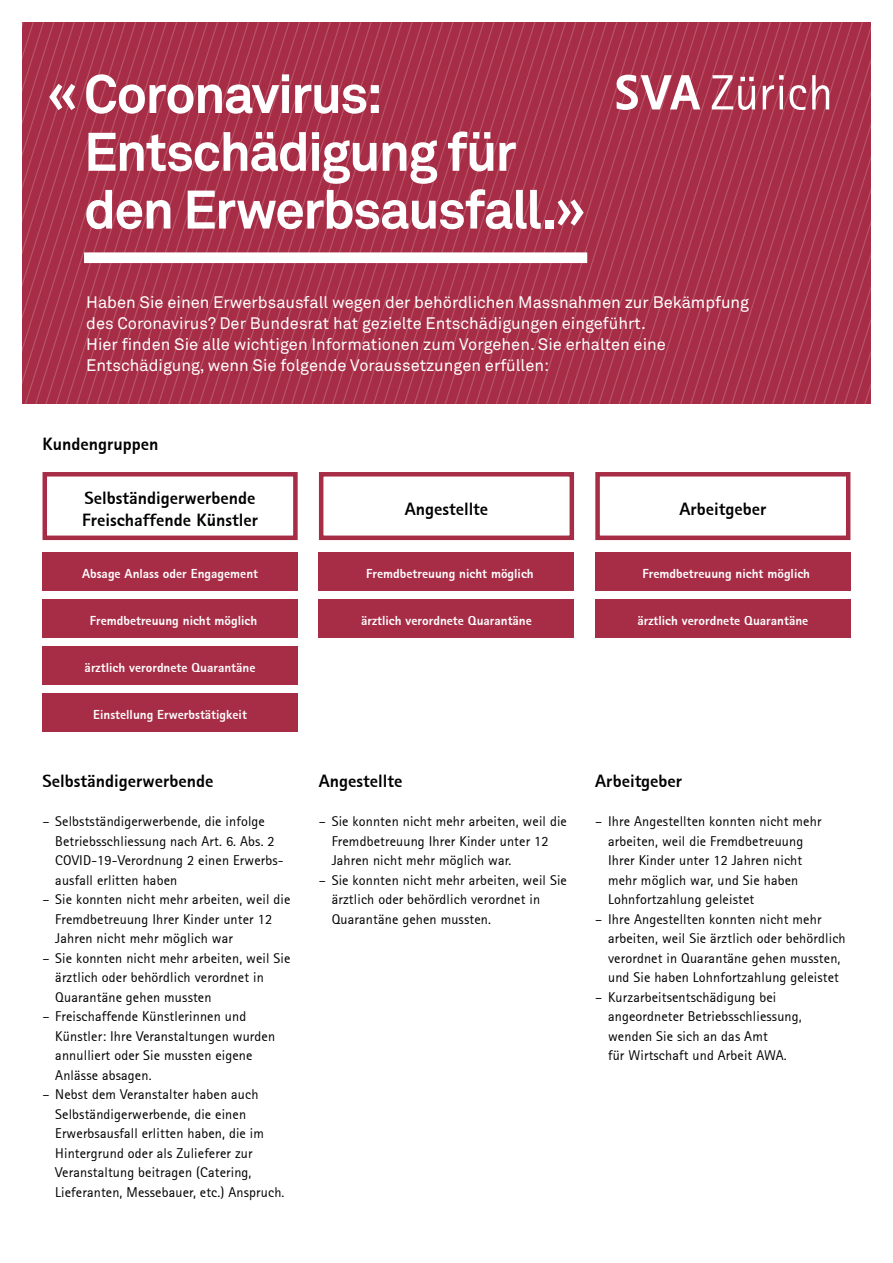
<style>
.page{position:relative;width:893px;height:1263px;background:#fff}
.page>*{position:absolute;margin:0;border:0;box-sizing:border-box;transform-origin:0 0}
.t1{font:700 53.55px/57.8px "Akkurat Pro";letter-spacing:-.03em;color:#fff}
.t2{font:700 18px/21.6px "SVA Rotis";color:#000}
.t3{font:16.5px/21px "Akkurat Pro";color:#fff}
.t4{font:14.25px/19.5px "SVA Rotis";color:#000}
.t5{font:700 13.2px "SVA Rotis";color:#fff}
</style>
<div class="page">
<svg style="left:25px;top:22px;width:10px;height:382px;background:#a8304a"></svg>
<svg style="left:35px;top:22px;width:11px;height:382px;background:#a8304a"></svg>
<svg style="left:46px;top:22px;width:10px;height:382px;background:#a8304a"></svg>
<svg style="left:56px;top:22px;width:10px;height:382px;background:#a8304a"></svg>
<svg style="left:66px;top:22px;width:10px;height:382px;background:#a8304a"></svg>
<svg style="left:76px;top:22px;width:10px;height:382px;background:#a8304a"></svg>
<svg style="left:86px;top:22px;width:11px;height:382px;background:#a8304a"></svg>
<svg style="left:97px;top:22px;width:10px;height:382px;background:#a8304a"></svg>
<svg style="left:107px;top:22px;width:10px;height:382px;background:#a8304a"></svg>
<svg style="left:117px;top:22px;width:10px;height:382px;background:#a8304a"></svg>
<svg style="left:127px;top:22px;width:11px;height:382px;background:#a8304a"></svg>
<svg style="left:138px;top:22px;width:10px;height:382px;background:#a8304a"></svg>
<svg style="left:148px;top:22px;width:10px;height:382px;background:#a8304a"></svg>
<svg style="left:158px;top:22px;width:10px;height:382px;background:#a8304a"></svg>
<svg style="left:168px;top:22px;width:11px;height:382px;background:#a8304a"></svg>
<svg style="left:179px;top:22px;width:10px;height:382px;background:#a8304a"></svg>
<svg style="left:189px;top:22px;width:10px;height:382px;background:#a8304a"></svg>
<svg style="left:199px;top:22px;width:10px;height:382px;background:#a8304a"></svg>
<svg style="left:209px;top:22px;width:11px;height:382px;background:#a8304a"></svg>
<svg style="left:220px;top:22px;width:10px;height:382px;background:#a8304a"></svg>
<svg style="left:230px;top:22px;width:10px;height:382px;background:#a8304a"></svg>
<svg style="left:240px;top:22px;width:10px;height:382px;background:#a8304a"></svg>
<svg style="left:250px;top:22px;width:10px;height:382px;background:#a8304a"></svg>
<svg style="left:260px;top:22px;width:11px;height:382px;background:#a8304a"></svg>
<svg style="left:271px;top:22px;width:10px;height:382px;background:#a8304a"></svg>
<svg style="left:281px;top:22px;width:10px;height:382px;background:#a8304a"></svg>
<svg style="left:291px;top:22px;width:10px;height:382px;background:#a8304a"></svg>
<svg style="left:301px;top:22px;width:11px;height:382px;background:#a8304a"></svg>
<svg style="left:312px;top:22px;width:10px;height:382px;background:#a8304a"></svg>
<svg style="left:322px;top:22px;width:10px;height:382px;background:#a8304a"></svg>
<svg style="left:332px;top:22px;width:10px;height:382px;background:#a8304a"></svg>
<svg style="left:342px;top:22px;width:11px;height:382px;background:#a8304a"></svg>
<svg style="left:353px;top:22px;width:10px;height:382px;background:#a8304a"></svg>
<svg style="left:363px;top:22px;width:10px;height:382px;background:#a8304a"></svg>
<svg style="left:373px;top:22px;width:10px;height:382px;background:#a8304a"></svg>
<svg style="left:383px;top:22px;width:11px;height:382px;background:#a8304a"></svg>
<svg style="left:394px;top:22px;width:10px;height:382px;background:#a8304a"></svg>
<svg style="left:404px;top:22px;width:10px;height:382px;background:#a8304a"></svg>
<svg style="left:414px;top:22px;width:10px;height:382px;background:#a8304a"></svg>
<svg style="left:424px;top:22px;width:10px;height:382px;background:#a8304a"></svg>
<svg style="left:434px;top:22px;width:11px;height:382px;background:#a8304a"></svg>
<svg style="left:445px;top:22px;width:10px;height:382px;background:#a8304a"></svg>
<svg style="left:455px;top:22px;width:10px;height:382px;background:#a8304a"></svg>
<svg style="left:465px;top:22px;width:10px;height:382px;background:#a8304a"></svg>
<svg style="left:475px;top:22px;width:11px;height:382px;background:#a8304a"></svg>
<svg style="left:486px;top:22px;width:10px;height:382px;background:#a8304a"></svg>
<svg style="left:496px;top:22px;width:10px;height:382px;background:#a8304a"></svg>
<svg style="left:506px;top:22px;width:10px;height:382px;background:#a8304a"></svg>
<svg style="left:516px;top:22px;width:11px;height:382px;background:#a8304a"></svg>
<svg style="left:527px;top:22px;width:10px;height:382px;background:#a8304a"></svg>
<svg style="left:537px;top:22px;width:10px;height:382px;background:#a8304a"></svg>
<svg style="left:547px;top:22px;width:10px;height:382px;background:#a8304a"></svg>
<svg style="left:557px;top:22px;width:11px;height:382px;background:#a8304a"></svg>
<svg style="left:568px;top:22px;width:10px;height:382px;background:#a8304a"></svg>
<svg style="left:578px;top:22px;width:10px;height:382px;background:#a9314a"></svg>
<svg style="left:588px;top:22px;width:10px;height:382px;background:#a8304a"></svg>
<svg style="left:598px;top:22px;width:10px;height:382px;background:#a8304a"></svg>
<svg style="left:608px;top:22px;width:9px;height:382px;background:#a9314a"></svg>
<div style="left:84px;top:252px;width:503px;height:11px;background:#fff"></div>
<svg style="left:617px;top:22px;width:254px;height:382px;background:#aa354e"></svg>
<div style="left:43px;top:472px;width:255px;height:68px;border:4px solid #a72c46"></div>
<div style="left:43px;top:553px;width:255px;height:38px;background:#a72c46"></div>
<div style="left:319px;top:553px;width:255px;height:38px;background:#a72c46"></div>
<div style="left:595px;top:553px;width:255px;height:38px;background:#a72c46"></div>
<div style="left:43px;top:600px;width:255px;height:38px;background:#a72c46"></div>
<div style="left:319px;top:600px;width:255px;height:38px;background:#a72c46"></div>
<div style="left:595px;top:600px;width:255px;height:38px;background:#a72c46"></div>
<div style="left:43px;top:646px;width:255px;height:39px;background:#a72c46"></div>
<div style="left:43px;top:693px;width:255px;height:38px;background:#a72c46"></div>
<div style="left:319px;top:472px;width:255px;height:68px;border:4px solid #a72c46"></div>
<div style="left:595px;top:472px;width:255px;height:68px;border:4px solid #a72c46"></div>
<h1 class="t1" style="left:84px;top:65px;width:504px;text-indent:-37px">« Coronavirus:<br>Entschädigung für den Erwerbsausfall.»</h1>
<p class="t3" style="left:86px;top:292px;width:664px">Haben Sie einen Erwerbsausfall wegen der behördlichen Massnahmen zur Bekämpfung des Coronavirus? Der Bundesrat hat gezielte Entschädigungen eingeführt.<br>Hier finden Sie alle wichtigen Informationen zum Vorgehen. Sie erhalten eine Entschädigung, wenn Sie folgende Voraussetzungen erfüllen:</p>
<p class="t2" style="left:43px;top:433px;width:118px">Kundengruppen</p>
<p class="t2" style="left:82px;top:487px;width:177px">Selbständigerwerbende<br>Freischaffende Künstler</p>
<p class="t2" style="left:405px;top:498px;width:85px">Angestellte</p>
<p class="t2" style="left:679px;top:498px;width:88px">Arbeitgeber</p>
<p class="t5" style="left:82px;top:565px;width:177px">Absage Anlass oder Engagement</p>
<p class="t5" style="left:366px;top:565px;width:169px">Fremdbetreuung nicht möglich</p>
<p class="t5" style="left:642px;top:565px;width:169px">Fremdbetreuung nicht möglich</p>
<p class="t5" style="left:90px;top:612px;width:169px">Fremdbetreuung nicht möglich</p>
<p class="t5" style="left:361px;top:612px;width:172px">ärztlich verordnete Quarantäne</p>
<p class="t5" style="left:637px;top:612px;width:172px">ärztlich verordnete Quarantäne</p>
<p class="t5" style="left:85px;top:659px;width:172px">ärztlich verordnete Quarantäne</p>
<p class="t5" style="left:93px;top:706px;width:155px">Einstellung Erwerbstätigkeit</p>
<p class="t2" style="left:43px;top:770px;width:172px">Selbständigerwerbende</p>
<p class="t4" style="left:55px;top:811px;width:230px;text-indent:-13px">– Selbstständigerwerbende, die infolge Betriebsschliessung nach Art. 6. Abs. 2<br>COVID-19-Verordnung 2 einen Erwerbs&shy;ausfall erlitten haben</p>
<p class="t4" style="left:55px;top:889px;width:237px;text-indent:-13px">– Sie konnten nicht mehr arbeiten, weil die<br>Fremdbetreuung Ihrer Kinder unter 12<br>Jahren nicht mehr möglich war</p>
<p class="t4" style="left:55px;top:948px;width:237px;text-indent:-13px">– Sie konnten nicht mehr arbeiten, weil Sie ärztlich oder behördlich verordnet in<br>Quarantäne gehen mussten</p>
<p class="t4" style="left:55px;top:1006px;width:222px;text-indent:-13px">– Freischaffende Künstlerinnen und<br>Künstler: Ihre Veranstaltungen wurden annulliert oder Sie mussten eigene<br>Anlässe absagen.</p>
<p class="t4" style="left:55px;top:1084px;width:231px;text-indent:-13px">– Nebst dem Veranstalter haben auch Selbständigerwerbende, die einen Erwerbsausfall erlitten haben, die im Hintergrund oder als Zulieferer zur Veranstaltung beitragen (Catering, Lieferanten, Messebauer, etc.) Anspruch.</p>
<p class="t2" style="left:319px;top:770px;width:85px">Angestellte</p>
<p class="t4" style="left:332px;top:811px;width:237px;text-indent:-13px">– Sie konnten nicht mehr arbeiten, weil die<br>Fremdbetreuung Ihrer Kinder unter 12<br>Jahren nicht mehr möglich war.</p>
<p class="t4" style="left:332px;top:870px;width:237px;text-indent:-13px">– Sie konnten nicht mehr arbeiten, weil Sie ärztlich oder behördlich verordnet in<br>Quarantäne gehen mussten.</p>
<p class="t2" style="left:595px;top:770px;width:88px">Arbeitgeber</p>
<p class="t4" style="left:608px;top:811px;width:215px;text-indent:-13px">– Ihre Angestellten konnten nicht mehr arbeiten, weil die Fremdbetreuung Ihrer Kinder unter 12 Jahren nicht mehr möglich war, und Sie haben Lohnfortzahlung geleistet</p>
<p class="t4" style="left:608px;top:909px;width:239px;text-indent:-13px">– Ihre Angestellten konnten nicht mehr arbeiten, weil Sie ärztlich oder behördlich verordnet in Quarantäne gehen mussten, und Sie haben Lohnfortzahlung geleistet</p>
<p class="t4" style="left:608px;top:987px;width:195px;text-indent:-13px">– Kurzarbeitsentschädigung bei angeordneter Betriebsschliessung, wenden Sie sich an das Amt<br>für Wirtschaft und Arbeit AWA.</p>
</div>
